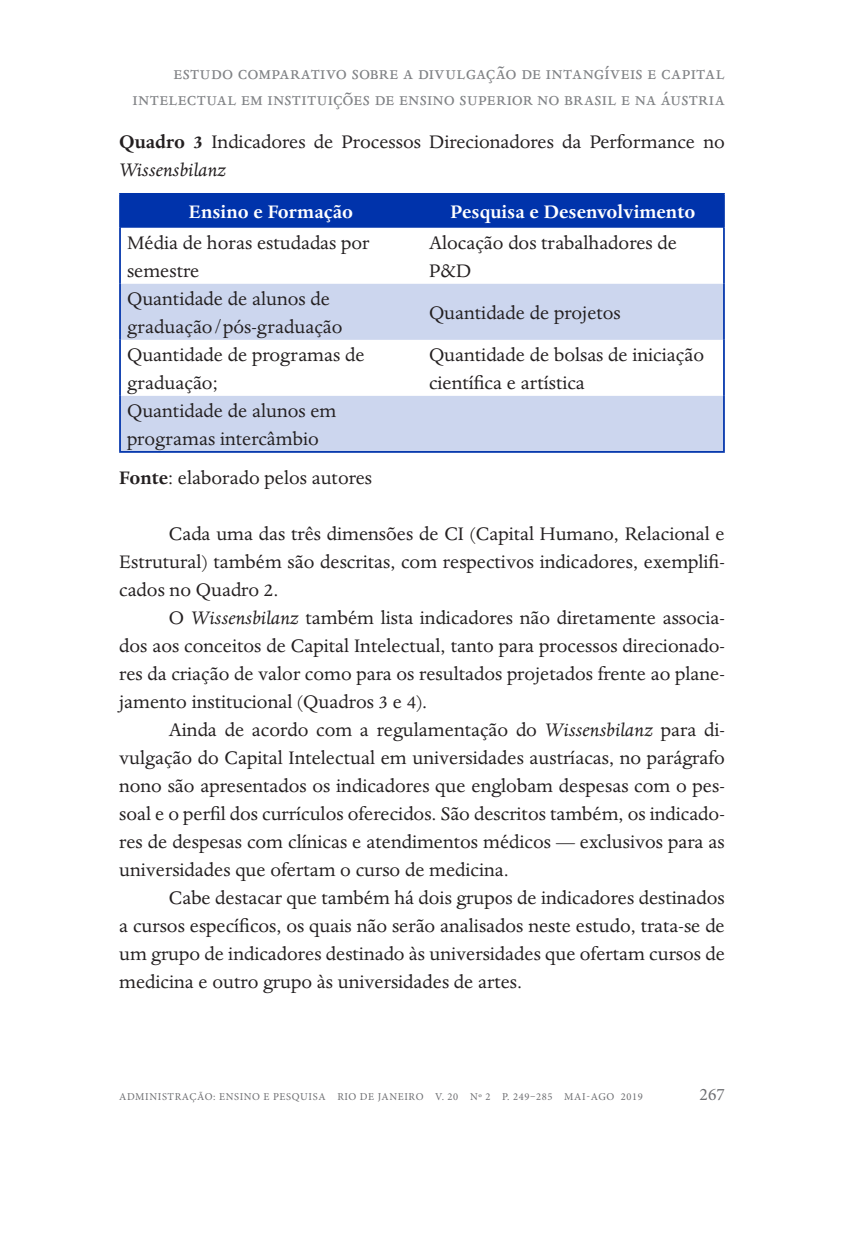
<style>
.page{position:relative;width:844px;height:1241px;background:#fff}
.page>*{position:absolute;margin:0;border:0;box-sizing:border-box;transform-origin:0 0}
.Corpo_do_texto{font:21px/28px "Dante MT Std";color:#231f20;text-align:justify}
.Corpo_esquerda{font:21px/28px "Dante MT Std";color:#231f20}
.t1{font:21px/26.2px "Dante MT Std";letter-spacing:.01em;color:#808285;text-align:right}
.Corpo_esquerda-2{font:700 21px "Dante MT Std";color:#fff}
.t2{font:17.5px "Minion Pro";color:#6c6d70}
.t3{font:10.5px "Minion Pro";letter-spacing:.06em;color:#6c6d70}
.s1{font-weight:700}
.s2{font-style:italic}
</style>
<div class="page">
<div style="left:121px;top:195px;width:602px;height:33px;background:#0033ab"></div>
<svg style="left:121px;top:284px;width:602px;height:167px;fill:#ccd6ee"></svg>
<hr style="left:119px;top:193px;width:303px;height:2px;background:#0033ab">
<hr style="left:119px;top:195px;width:2px;height:33px;background:#0033ab">
<hr style="left:422px;top:193px;width:302px;height:2px;background:#0033ab">
<hr style="left:723px;top:195px;width:1px;height:33px;background:#0033ab">
<hr style="left:119px;top:228px;width:2px;height:56px;background:#0033ab">
<hr style="left:723px;top:228px;width:1px;height:56px;background:#0033ab">
<hr style="left:119px;top:284px;width:2px;height:56px;background:#0033ab">
<hr style="left:723px;top:284px;width:1px;height:56px;background:#0033ab">
<hr style="left:119px;top:340px;width:2px;height:56px;background:#0033ab">
<hr style="left:723px;top:340px;width:1px;height:56px;background:#0033ab">
<hr style="left:119px;top:396px;width:2px;height:55px;background:#0033ab">
<hr style="left:723px;top:396px;width:1px;height:55px;background:#0033ab">
<hr style="left:119px;top:451px;width:303px;height:1px;background:#0033ab">
<hr style="left:422px;top:451px;width:302px;height:1px;background:#0033ab">
<p class="t1" style="left:132px;top:59px;width:593px">estudo comparativo sobre a divulgação de intangíveis e capital intelectual em instituições de ensino superior no brasil e na áustria</p>
<p class="Corpo_esquerda" style="left:119px;top:128px;width:607px"><span class="s1">Quadro 3</span> Indicadores de Processos Direcionadores da Performance no<br><span class="s2">Wissensbilanz</span></p>
<p class="Corpo_esquerda-2" style="left:189px;top:200px;width:166px">Ensino e Formação</p>
<p class="Corpo_esquerda-2" style="left:450px;top:200px;width:246px">Pesquisa e Desenvolvimento</p>
<p class="Corpo_esquerda" style="left:127px;top:228px;width:244px">Média de horas estudadas por semestre</p>
<p class="Corpo_esquerda" style="left:429px;top:228px;width:249px">Alocação dos trabalhadores de<br>P&amp;D</p>
<p class="Corpo_esquerda" style="left:127px;top:284px;width:217px">Quantidade de alunos de graduação/pós-graduação</p>
<p class="Corpo_esquerda" style="left:429px;top:298px;width:193px">Quantidade de projetos</p>
<p class="Corpo_esquerda" style="left:127px;top:340px;width:239px">Quantidade de programas de graduação;</p>
<p class="Corpo_esquerda" style="left:429px;top:340px;width:276px">Quantidade de bolsas de iniciação científica e artística</p>
<p class="Corpo_esquerda" style="left:127px;top:396px;width:211px">Quantidade de alunos em programas intercâmbio</p>
<p class="Corpo_esquerda" style="left:119px;top:463px;width:254px"><span class="s1">Fonte</span>: elaborado pelos autores</p>
<p class="Corpo_do_texto" style="left:119px;top:519px;width:607px;text-indent:50px">Cada uma das três dimensões de CI (Capital Humano, Relacional e Estrutural) também são descritas, com respectivos indicadores, exemplifi&shy;cados no Quadro 2.</p>
<p class="Corpo_do_texto" style="left:119px;top:603px;width:607px;text-indent:50px">O <span class="s2">Wissensbilanz</span> também lista indicadores não diretamente associa&shy;dos aos conceitos de Capital Intelectual, tanto para processos direcionado&shy;res da criação de valor como para os resultados projetados frente ao plane&shy;jamento institucional (Quadros 3 e 4).</p>
<p class="Corpo_do_texto" style="left:119px;top:715px;width:607px;text-indent:50px">Ainda de acordo com a regulamentação do <span class="s2">Wissensbilanz</span> para di&shy;vulgação do Capital Intelectual em universidades austríacas, no parágrafo nono são apresentados os indicadores que englobam despesas com o pes&shy;soal e o perfil dos currículos oferecidos. São descritos também, os indicado&shy;res de despesas com clínicas e atendimentos médicos — exclusivos para as universidades que ofertam o curso de medicina.</p>
<p class="Corpo_do_texto" style="left:119px;top:883px;width:607px;text-indent:50px">Cabe destacar que também há dois grupos de indicadores destinados a cursos específicos, os quais não serão analisados neste estudo, trata-se de um grupo de indicadores destinado às universidades que ofertam cursos de medicina e outro grupo às universidades de artes.</p>
<p class="t3" style="left:119px;top:1089px;width:525px">ADMINISTRAÇÃO: ENSINO E PESQUISA RIO DE JANEIRO V. 20 No 2 P. 249–285 MAI-AGO 2019</p>
<p class="t2" style="left:699px;top:1082px;width:27px">267</p>
</div>
